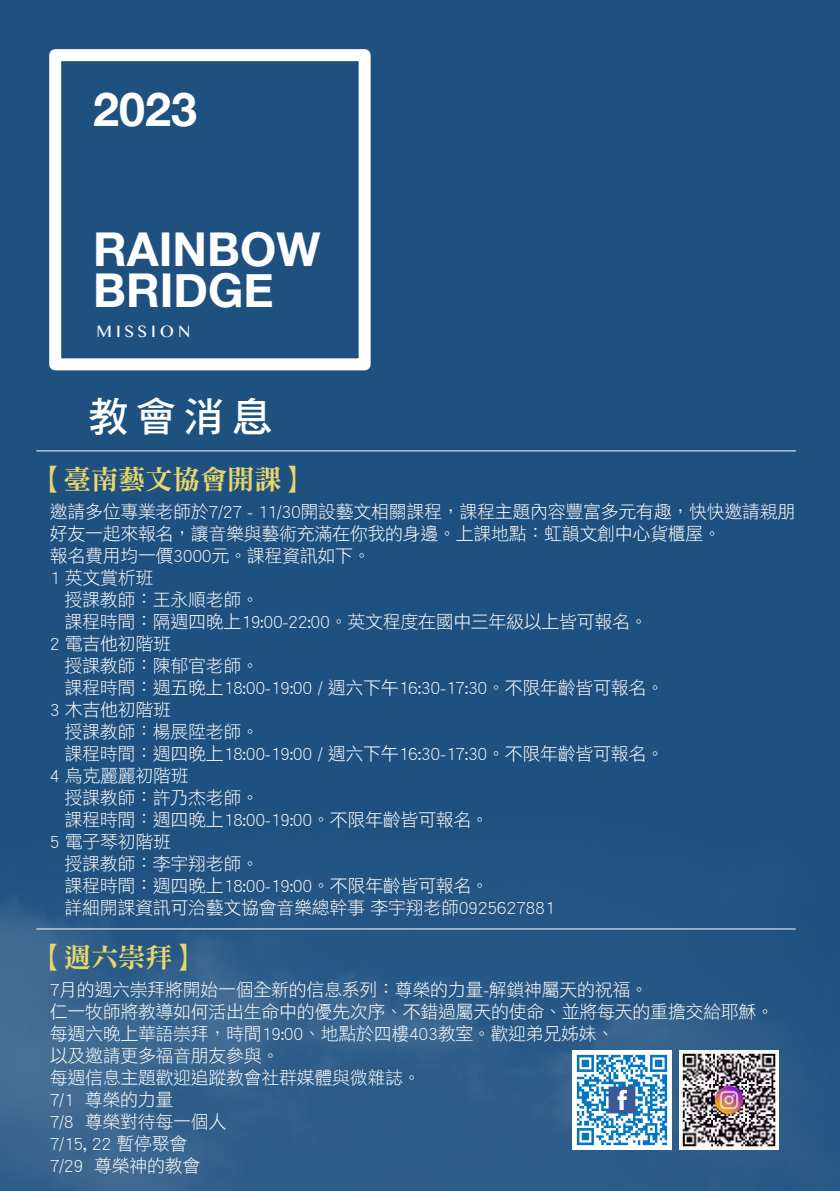
<style>
.page{position:relative;width:840px;height:1191px;background:#fff}
.page>*{position:absolute;margin:0;border:0;box-sizing:border-box;transform-origin:0 0}
.t1{font:700 46.6px/41px "Helvetica Neue";color:#fff}
.t2{font:40.6px "DF Hei Std W7";color:#fff}
.t3{font:27.2px "DF Ming Std W9";color:#ead669}
.t4{font:18px/22px "DF Hei Std W3";letter-spacing:-.02em;color:#fff}
.t5{font:16.6px "Gurmukhi MN";letter-spacing:.24em;color:#fff}
</style>
<div class="page">
<div style="left:0;top:0;width:839px;height:1191px;background:#1f5180"></div>
<img style="left:0;top:897px;width:838px;height:294px">
<hr style="left:37px;top:450px;width:758px;height:1px;background:#fff">
<div style="left:49px;top:49px;width:321px;height:321px;border:12px solid #fff"></div>
<hr style="left:37px;top:928px;width:758px;height:1px;background:#fff">
<img style="left:679px;top:1050px;width:99px;height:99px">
<img style="left:572px;top:1050px;width:99px;height:99px">
<h1 class="t1" style="left:93px;top:90px;width:105px">2023</h1>
<h1 class="t1" style="left:93px;top:230px;width:228px">RAINBOW<br>BRIDGE</h1>
<p class="t5" style="left:96px;top:322px;width:95px">MISSION</p>
<h2 class="t2" style="left:88px;top:395px;width:186px">教會消息</h2>
<h3 class="t3" style="left:37px;top:464px;width:273px">【臺南藝文協會開課】</h3>
<p class="t4" style="left:50px;top:500px;width:746px">邀請多位專業老師於7/27 - 11/30開設藝文相關課程，課程主題內容豐富多元有趣，快快邀請親朋</p>
<p class="t4" style="left:50px;top:522px;width:672px">好友一起來報名，讓音樂與藝術充滿在你我的身邊。上課地點：虹韻文創中心貨櫃屋。</p>
<p class="t4" style="left:50px;top:544px;width:322px">報名費用均一價3000元。課程資訊如下。</p>
<p class="t4" style="left:50px;top:566px;width:105px">1 英文賞析班</p>
<p class="t4" style="left:65px;top:588px;width:196px">授課教師：王永順老師。</p>
<p class="t4" style="left:65px;top:610px;width:584px">課程時間：隔週四晚上19:00-22:00。英文程度在國中三年級以上皆可報名。</p>
<p class="t4" style="left:50px;top:632px;width:123px">2 電吉他初階班</p>
<p class="t4" style="left:65px;top:654px;width:196px">授課教師：陳郁官老師。</p>
<p class="t4" style="left:65px;top:676px;width:600px">課程時間：週五晚上18:00-19:00 / 週六下午16:30-17:30。不限年齡皆可報名。</p>
<p class="t4" style="left:50px;top:698px;width:123px">3 木吉他初階班</p>
<p class="t4" style="left:65px;top:720px;width:196px">授課教師：楊展陞老師。</p>
<p class="t4" style="left:65px;top:742px;width:600px">課程時間：週四晚上18:00-19:00 / 週六下午16:30-17:30。不限年齡皆可報名。</p>
<p class="t4" style="left:50px;top:764px;width:141px">4 烏克麗麗初階班</p>
<p class="t4" style="left:65px;top:786px;width:196px">授課教師：許乃杰老師。</p>
<p class="t4" style="left:65px;top:808px;width:425px">課程時間：週四晚上18:00-19:00。不限年齡皆可報名。</p>
<p class="t4" style="left:50px;top:830px;width:123px">5 電子琴初階班</p>
<p class="t4" style="left:65px;top:852px;width:196px">授課教師：李宇翔老師。</p>
<p class="t4" style="left:65px;top:874px;width:425px">課程時間：週四晚上18:00-19:00。不限年齡皆可報名。</p>
<p class="t4" style="left:65px;top:896px;width:491px">詳細開課資訊可洽藝文協會音樂總幹事 李宇翔老師0925627881</p>
<h3 class="t3" style="left:37px;top:942px;width:165px">【週六崇拜】</h3>
<p class="t4" style="left:50px;top:978px;width:725px">7月的週六崇拜將開始一個全新的信息系列：尊榮的力量-解鎖神屬天的祝福。<br>仁一牧師將教導如何活出生命中的優先次序、不錯過屬天的使命、並將每天的重擔交給耶穌。每週六晚上華語崇拜，時間19:00、地點於四樓403教室。歡迎弟兄姊妹、<br>以及邀請更多福音朋友參與。<br>每週信息主題歡迎追蹤教會社群媒體與微雜誌。<br>7/1 尊榮的力量<br>7/8 尊榮對待每一個人<br>7/15, 22 暫停聚會<br>7/29 尊榮神的教會</p>
</div>
